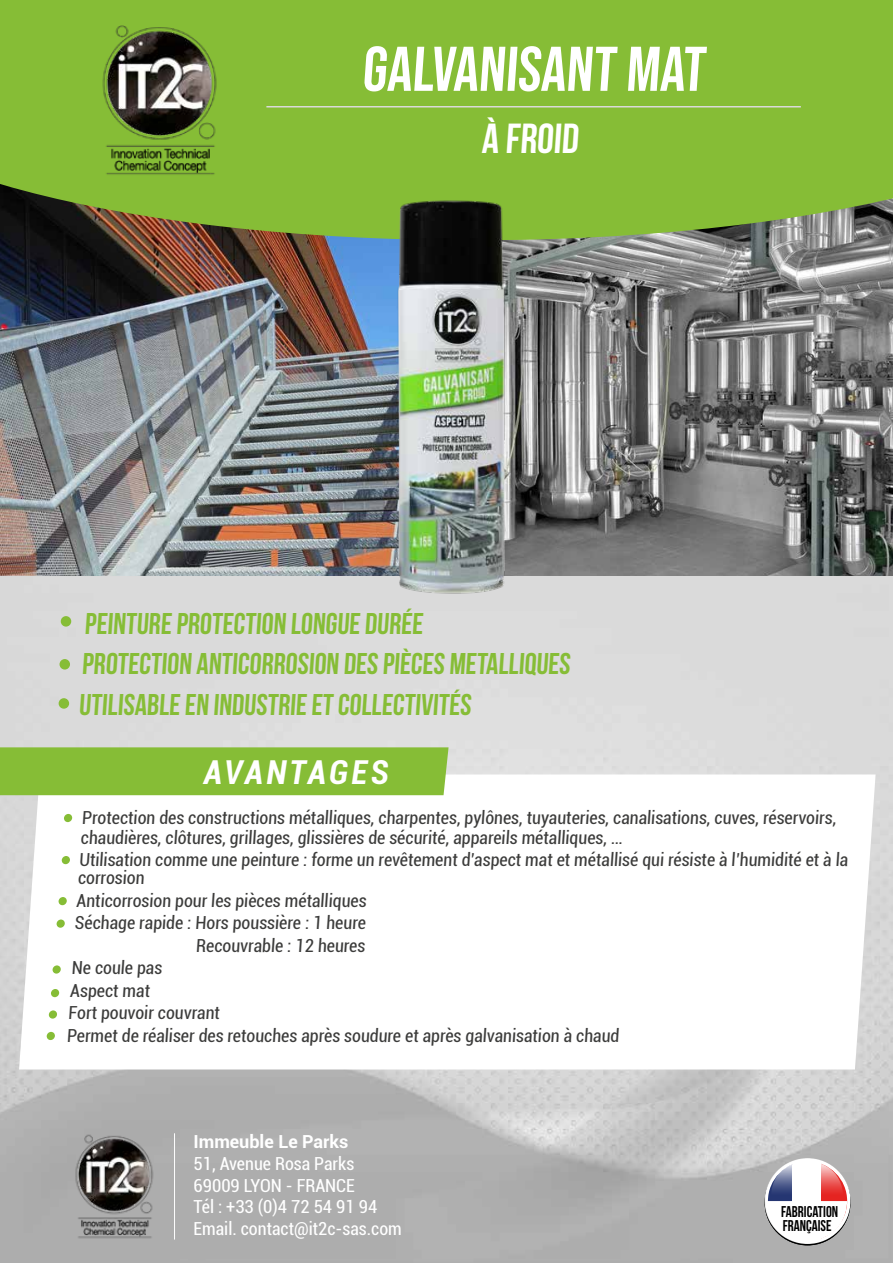
<style>
.page{position:relative;width:893px;height:1263px;background:#fff}
.page>*{position:absolute;margin:0;border:0;box-sizing:border-box;transform-origin:0 0}
.t1{font:63px "Bebas Neue";color:#fff}
.t2{font:700 42px "Bebas Neue";color:#fff}
.t3{font:italic 700 condensed 33px "Roboto";letter-spacing:.09em;color:#fff}
.t4{font:700 30px/40.5px "Bebas Neue";color:#86bd36}
.t5{font:condensed 18px/19.5px "Roboto";color:#3c3c3b}
.t6{font:condensed 18px/21.6px "Roboto";color:#fff}
.t7{font:700 18px "Roboto";color:#fff}
.t8{font:15.6px/14.7px "Bebas Neue";color:#000;scale:.95 1}
</style>
<div class="page">
<img style="left:0;top:575px;width:893px;height:688px">
<img style="left:0;top:240px;width:349px;height:335px">
<img style="left:561px;top:240px;width:332px;height:335px">
<svg style="left:0;top:0;width:893px;height:240px;background:#82b337"></svg>
<svg style="left:765px;top:1158px;width:85px;height:86px"></svg>
<svg style="left:766px;top:1161px;width:82px;height:81px"></svg>
<hr style="left:174px;top:1133px;width:1px;height:106px;background:#fff">
<svg style="left:19px;top:774px;width:857px;height:295px"></svg>
<div style="left:64px;top:814px;width:8px;height:8px;background:#86bd36;border-radius:50%"></div>
<div style="left:58px;top:897px;width:9px;height:8px;background:#86bd36;border-radius:50%"></div>
<div style="left:62px;top:856px;width:8px;height:8px;background:#86bd36;border-radius:50%"></div>
<div style="left:56px;top:919px;width:9px;height:9px;background:#86bd36;border-radius:50%"></div>
<div style="left:52px;top:965px;width:9px;height:8px;background:#86bd36;border-radius:50%"></div>
<div style="left:51px;top:989px;width:8px;height:8px;background:#86bd36;border-radius:50%"></div>
<div style="left:49px;top:1010px;width:8px;height:8px;background:#86bd36;border-radius:50%"></div>
<div style="left:47px;top:1032px;width:8px;height:8px;background:#86bd36;border-radius:50%"></div>
<div style="left:0;top:747px;width:449px;height:48px;background:#86bd36"></div>
<div style="left:61px;top:616px;width:10px;height:11px;background:#86bd36;border-radius:50%"></div>
<div style="left:60px;top:659px;width:10px;height:10px;background:#86bd36;border-radius:50%"></div>
<div style="left:59px;top:698px;width:10px;height:11px;background:#86bd36;border-radius:50%"></div>
<hr style="left:266px;top:106px;width:535px;height:1px;background:#dadada">
<img style="left:349px;top:144px;width:212px;height:478px">
<img style="left:54px;top:1126px;width:120px;height:120px">
<img style="left:72px;top:11px;width:176px;height:176px">
<h1 class="t1" style="left:362px;top:33px;width:349px">GALVANISANT mat</h1>
<h2 class="t2" style="left:482px;top:116px;width:101px">À FROID</h2>
<h3 class="t4" style="left:79px;top:603px;width:495px">PEINTURE PROTECTION LONGUE DURÉE<br>PROTECTION ANTICORROSION DES PIÈCES METALLIQUES<br>UTILISABLE EN INDUSTRIE ET COLLECTIVITÉS</h3>
<h3 class="t3" style="left:204px;top:749px;width:186px">AVANTAGES</h3>
<p class="t5" style="left:81px;top:807px;width:759px">Protection des constructions métalliques, charpentes, pylônes, tuyauteries, canalisations, cuves, réservoirs, chaudières, clôtures, grillages, glissières de sécurité, appareils métalliques, …</p>
<p class="t5" style="left:78px;top:850px;width:773px;line-height:18px">Utilisation comme une peinture : forme un revêtement d’aspect mat et métallisé qui résiste à l’humidité et à la corrosion</p>
<p class="t5" style="left:76px;top:890px;width:293px">Anticorrosion pour les pièces métalliques</p>
<p class="t5" style="left:75px;top:912px;width:294px">Séchage rapide : Hors poussière : 1 heure</p>
<p class="t5" style="left:196px;top:935px;width:172px">Recouvrable : 12 heures</p>
<p class="t5" style="left:71px;top:957px;width:94px">Ne coule pas</p>
<p class="t5" style="left:70px;top:980px;width:83px">Aspect mat</p>
<p class="t5" style="left:68px;top:1002px;width:154px">Fort pouvoir couvrant</p>
<p class="t5" style="left:67px;top:1025px;width:555px">Permet de réaliser des retouches après soudure et après galvanisation à chaud</p>
<p class="t7" style="left:193px;top:1129px;width:157px">Immeuble Le Parks</p>
<p class="t6" style="left:193px;top:1152px;width:210px">51, Avenue Rosa Parks<br>69009 LYON - FRANCE<br>Tél : +33 (0)4 72 54 91 94<br>Email. contact@it2c-sas.com</p>
<p class="t8" style="left:781px;top:1204px;width:62px">FABRICATION<br>FRANÇAISE</p>
</div>
